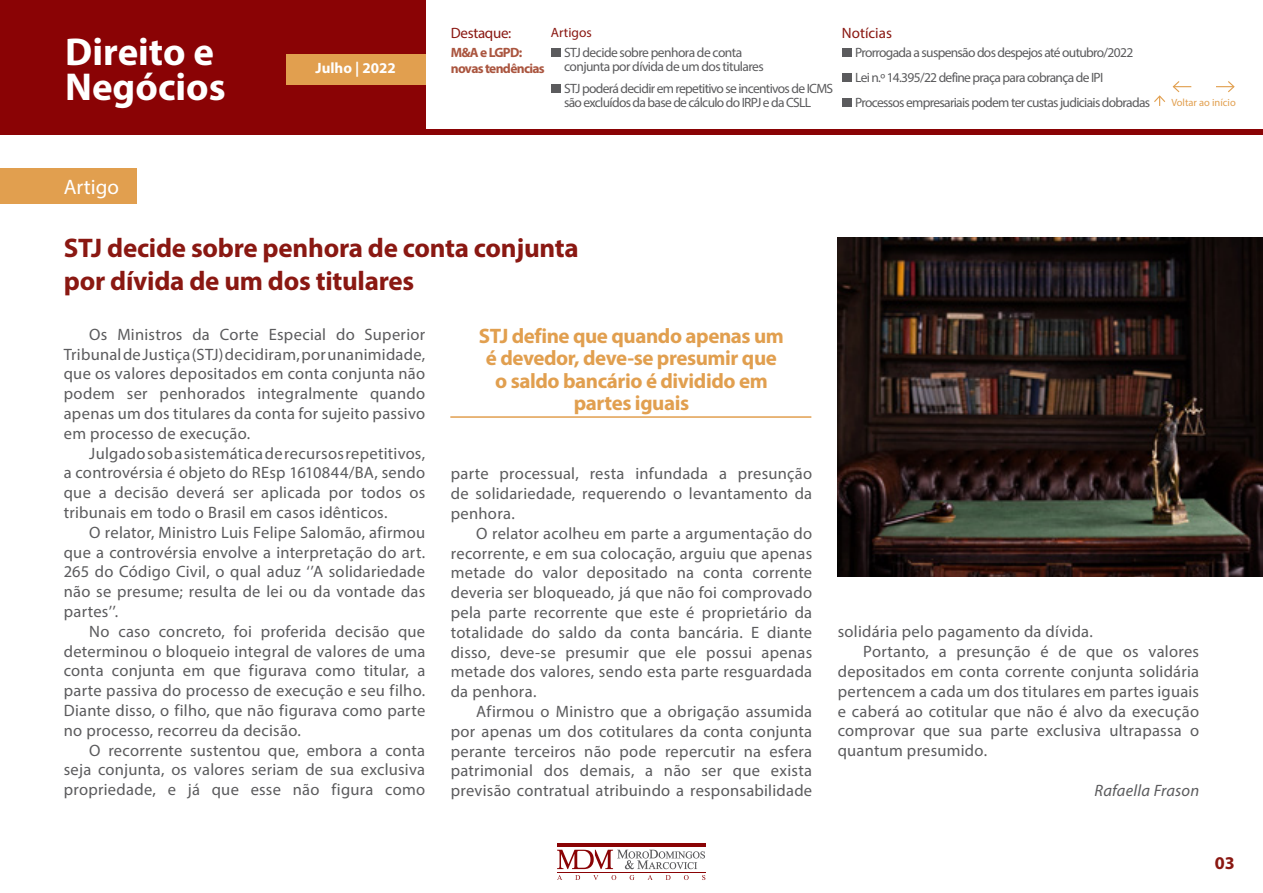
<style>
.page{position:relative;width:1263px;height:893px;background:#fff}
.page>*{position:absolute;margin:0;border:0;box-sizing:border-box;transform-origin:0 0}
.t1{font:700 39px/34.8px "Myriad Pro";color:#fff}
.t2{font:700 27px/32.4px "Myriad Pro";letter-spacing:-.01em;color:#8a1812}
.t3{font:700 21px/22.5px "Myriad Pro";letter-spacing:-.02em;color:#e19f4f;text-align:center}
.t4{font:21px "Myriad Pro";color:#fff}
.t5{font:700 18px "Myriad Pro";color:#8a1812}
.t6{font:16.5px/19.8px "Myriad Pro";letter-spacing:.015em;color:#5b5b5d;text-align:justify}
.t7{font:italic 16.5px "Myriad Pro";letter-spacing:.015em;color:#5b5b5d}
.t8{font:15px "Myriad Pro";letter-spacing:-.01em;color:#8a1812}
.t9{font:700 15px "Myriad Pro";color:#fff}
.t10{font:13.5px/14.2px "Myriad Pro";letter-spacing:-.05em;color:#5b5b5d}
.t11{font:700 13.5px "Myriad Pro";letter-spacing:-.05em;color:#aa553f}
.t12{font:13.5px "Myriad Pro";color:#8a1812}
.t13{font:10.5px "Myriad Pro";color:#e19f4f}
</style>
<div class="page">
<div style="left:0;top:0;width:425px;height:134px;background:#8a0305"></div>
<svg style="left:557px;top:850px;width:148px;height:19px"></svg>
<svg style="left:557px;top:875px;width:148px;height:5px"></svg>
<hr style="left:557px;top:844px;width:148px;height:3px;background:#8a0305">
<hr style="left:557px;top:872px;width:148px;height:1px;background:#8a0305">
<img style="left:838px;top:237px;width:425px;height:339px">
<div style="left:0;top:129px;width:1263px;height:6px;background:#8a0305"></div>
<svg style="left:1216px;top:81px;width:19px;height:12px"></svg>
<svg style="left:1172px;top:81px;width:19px;height:12px"></svg>
<svg style="left:1154px;top:95px;width:12px;height:11px"></svg>
<div style="left:286px;top:54px;width:139px;height:31px;background:#e19f4f"></div>
<div style="left:0;top:168px;width:136px;height:35px;background:#e19f4f"></div>
<hr style="left:450px;top:416px;width:361px;height:2px;background:#e19f4f">
<div style="left:551px;top:48px;width:9px;height:9px;background:#5b5b5d"></div>
<div style="left:842px;top:48px;width:9px;height:9px;background:#5b5b5d"></div>
<div style="left:842px;top:73px;width:9px;height:9px;background:#5b5b5d"></div>
<div style="left:842px;top:98px;width:9px;height:9px;background:#5b5b5d"></div>
<div style="left:551px;top:84px;width:9px;height:9px;background:#5b5b5d"></div>
<h1 class="t1" style="left:65px;top:33px;width:162px">Direito e<br>Negócios</h1>
<p class="t4" style="left:64px;top:174px;width:57px">Artigo</p>
<p class="t9" style="left:316px;top:58px;width:82px">Julho | 2022</p>
<p class="t12" style="left:551px;top:24px;width:42px">Artigos</p>
<p class="t8" style="left:842px;top:23px;width:51px">Notícias</p>
<p class="t10" style="left:564px;top:45px;width:201px">STJ decide sobre penhora de conta conjunta por dívida de um dos titulares</p>
<p class="t10" style="left:855px;top:96px;width:296px">Processos empresariais podem ter custas judiciais dobradas</p>
<p class="t8" style="left:451px;top:23px;width:62px">Destaque:</p>
<p class="t11" style="left:451px;top:44px;width:73px">M&amp;A e LGPD:</p>
<p class="t10" style="left:855px;top:45px;width:280px">Prorrogada a suspensão dos despejos até outubro/2022</p>
<p class="t11" style="left:451px;top:60px;width:96px">novas tendências</p>
<p class="t10" style="left:855px;top:70px;width:250px">Lei n.º 14.395/22 define praça para cobrança de IPI</p>
<p class="t10" style="left:564px;top:81px;width:271px">STJ poderá decidir em repetitivo se incentivos de ICMS são excluídos da base de cálculo do IRPJ e da CSLL</p>
<p class="t13" style="left:1171px;top:96px;width:66px">Voltar ao início</p>
<h2 class="t2" style="left:64px;top:231px;width:516px">STJ decide sobre penhora de conta conjunta por dívida de um dos titulares</h2>
<p class="t6" style="left:64px;top:324px;width:363px;text-indent:26px">Os Ministros da Corte Especial do Superior Tribunal de Justiça (STJ) decidiram, por unanimidade, que os valores depositados em conta conjunta não podem ser penhorados integralmente quando apenas um dos titulares da conta for sujeito passivo em processo de execução.</p>
<p class="t6" style="left:64px;top:443px;width:363px;text-indent:26px">Julgado sob a sistemática de recursos repetitivos, a controvérsia é objeto do REsp 1610844/BA, sendo que a decisão deverá ser aplicada por todos os tribunais em todo o Brasil em casos idênticos.</p>
<p class="t6" style="left:64px;top:522px;width:363px;text-indent:26px">O relator, Ministro Luis Felipe Salomão, afirmou que a controvérsia envolve a interpretação do art.<br>265 do Código Civil, o qual aduz ‘’A solidariedade não se presume; resulta de lei ou da vontade das partes’’.</p>
<p class="t6" style="left:64px;top:621px;width:363px;text-indent:26px">No caso concreto, foi proferida decisão que determinou o bloqueio integral de valores de uma conta conjunta em que figurava como titular, a parte passiva do processo de execução e seu filho.<br>Diante disso, o filho, que não figurava como parte no processo, recorreu da decisão.</p>
<p class="t6" style="left:64px;top:740px;width:363px;text-indent:26px">O recorrente sustentou que, embora a conta seja conjunta, os valores seriam de sua exclusiva propriedade, e já que esse não figura como</p>
<p class="t3" style="left:479px;top:324px;width:307px">STJ define que quando apenas um é devedor, deve-se presumir que o saldo bancário é dividido em partes iguais</p>
<p class="t6" style="left:451px;top:464px;width:363px">parte processual, resta infundada a presunção de solidariedade, requerendo o levantamento da penhora.</p>
<p class="t6" style="left:451px;top:523px;width:363px;text-indent:26px">O relator acolheu em parte a argumentação do recorrente, e em sua colocação, arguiu que apenas metade do valor depositado na conta corrente deveria ser bloqueado, já que não foi comprovado pela parte recorrente que este é proprietário da totalidade do saldo da conta bancária. E diante disso, deve-se presumir que ele possui apenas metade dos valores, sendo esta parte resguardada da penhora.</p>
<p class="t6" style="left:451px;top:701px;width:363px;text-indent:26px">Afirmou o Ministro que a obrigação assumida por apenas um dos cotitulares da conta conjunta perante terceiros não pode repercutir na esfera patrimonial dos demais, a não ser que exista previsão contratual atribuindo a responsabilidade</p>
<p class="t6" style="left:838px;top:622px;width:257px">solidária pelo pagamento da dívida.</p>
<p class="t6" style="left:863px;top:642px;width:337px">Portanto, a presunção é de que os valores</p>
<p class="t6" style="left:838px;top:661px;width:363px">depositados em conta corrente conjunta solidária</p>
<p class="t6" style="left:838px;top:681px;width:363px">pertencem a cada um dos titulares em partes iguais</p>
<p class="t6" style="left:838px;top:701px;width:363px">e caberá ao cotitular que não é alvo da execução</p>
<p class="t6" style="left:838px;top:721px;width:363px">comprovar que sua parte exclusiva ultrapassa o</p>
<p class="t6" style="left:838px;top:741px;width:151px">quantum presumido.</p>
<p class="t7" style="left:1094px;top:780px;width:106px">Rafaella Frason</p>
<p class="t5" style="left:1215px;top:851px;width:21px">03</p>
</div>
